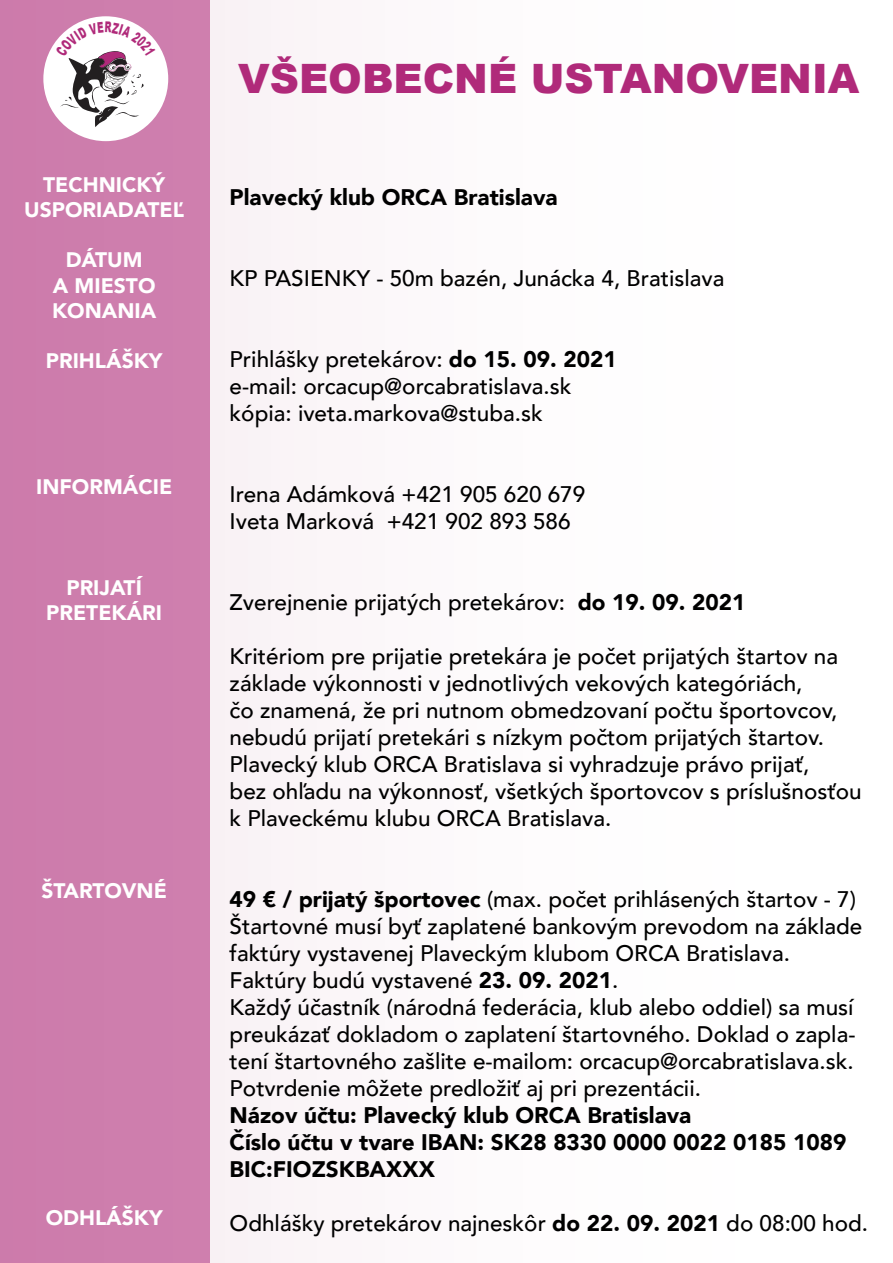
<style>
.page{position:relative;width:893px;height:1263px;background:#fff}
.page>*{position:absolute;margin:0;border:0;box-sizing:border-box;transform-origin:0 0}
.t1{font:900 40.5px "Arial";color:#b02a7a}
.t2{font:500 22.5px/27px "Avenir";color:#000}
.t3{font:900 22.5px/27px "Avenir";color:#000}
.t4{font:900 21px/25.2px "Avenir";color:#fff;text-align:center}
.s1{font-weight:900}
</style>
<div class="page">
<div style="left:0;top:0;width:210px;height:1263px;background:#ce7ead"></div>
<div style="left:43px;top:16px;width:125px;height:125px;background:#fff;border-radius:50%"></div>
<svg style="left:56px;top:22px;width:99px;height:105px"></svg>
<p class="t4" style="left:24px;top:171px;width:161px">TECHNICKÝ<br>USPORIADATEĽ</p>
<p class="t4" style="left:52px;top:247px;width:106px">DÁTUM<br>A MIESTO<br>KONANIA</p>
<p class="t4" style="left:46px;top:348px;width:118px">PRIHLÁŠKY</p>
<p class="t4" style="left:36px;top:474px;width:138px">INFORMÁCIE</p>
<p class="t4" style="left:46px;top:575px;width:117px">PRIJATÍ<br>PRETEKÁRI</p>
<p class="t4" style="left:41px;top:877px;width:127px">ŠTARTOVNÉ</p>
<p class="t4" style="left:46px;top:1205px;width:119px">ODHLÁŠKY</p>
<h1 class="t1" style="left:238px;top:49px;width:622px">VŠEOBECNÉ USTANOVENIA</h1>
<p class="t3" style="left:230px;top:183px;width:329px">Plavecký klub ORCA Bratislava</p>
<p class="t2" style="left:230px;top:264px;width:496px">KP PASIENKY - 50m bazén, Junácka 4, Bratislava</p>
<p class="t2" style="left:230px;top:345px;width:388px">Prihlášky pretekárov: <span class="s1">do 15. 09. 2021 </span>e-mail: orcacup@orcabratislava.sk kópia: iveta.markova@stuba.sk</p>
<p class="t2" style="left:230px;top:480px;width:357px">Irena Adámková +421 905 620 679<br>Iveta Marková +421 902 893 586</p>
<p class="t2" style="left:230px;top:588px;width:517px">Zverejnenie prijatých pretekárov: <span class="s1">do 19. 09. 2021</span></p>
<p class="t2" style="left:230px;top:642px;width:633px">Kritériom pre prijatie pretekára je počet prijatých štartov na základe výkonnosti v jednotlivých vekových kategóriách,<br>čo znamená, že pri nutnom obmedzovaní počtu športovcov, nebudú prijatí pretekári s nízkym počtom prijatých štartov.<br>Plavecký klub ORCA Bratislava si vyhradzuje právo prijať,<br>bez ohľadu na výkonnosť, všetkých športovcov s príslušnosťou k Plaveckému klubu ORCA Bratislava.</p>
<p class="t2" style="left:230px;top:885px;width:634px"><span class="s1">49 € / prijatý športovec</span> (max. počet prihlásených štartov - 7)<br>Štartovné musí byť zaplatené bankovým prevodom na základe faktúry vystavenej Plaveckým klubom ORCA Bratislava.<br>Faktúry budú vystavené <span class="s1">23. 09. 2021</span>.<br>Každý́účastník (národná federácia, klub alebo oddiel) sa musí preukázať dokladom o zaplatení štartovného. Doklad o zapla&shy;tení štartovného zašlite e-mailom: orcacup@orcabratislava.sk.<br>Potvrdenie môžete predložiť aj pri prezentácii.</p>
<p class="t3" style="left:230px;top:1101px;width:618px">Názov účtu: Plavecký klub ORCA Bratislava<br>Číslo účtu v tvare IBAN: SK28 8330 0000 0022 0185 1089<br>BIC:FIOZSKBAXXX</p>
<p class="t2" style="left:230px;top:1209px;width:640px">Odhlášky pretekárov najneskôr <span class="s1">do 22. 09. 2021</span> do 08:00 hod.</p>
</div>
